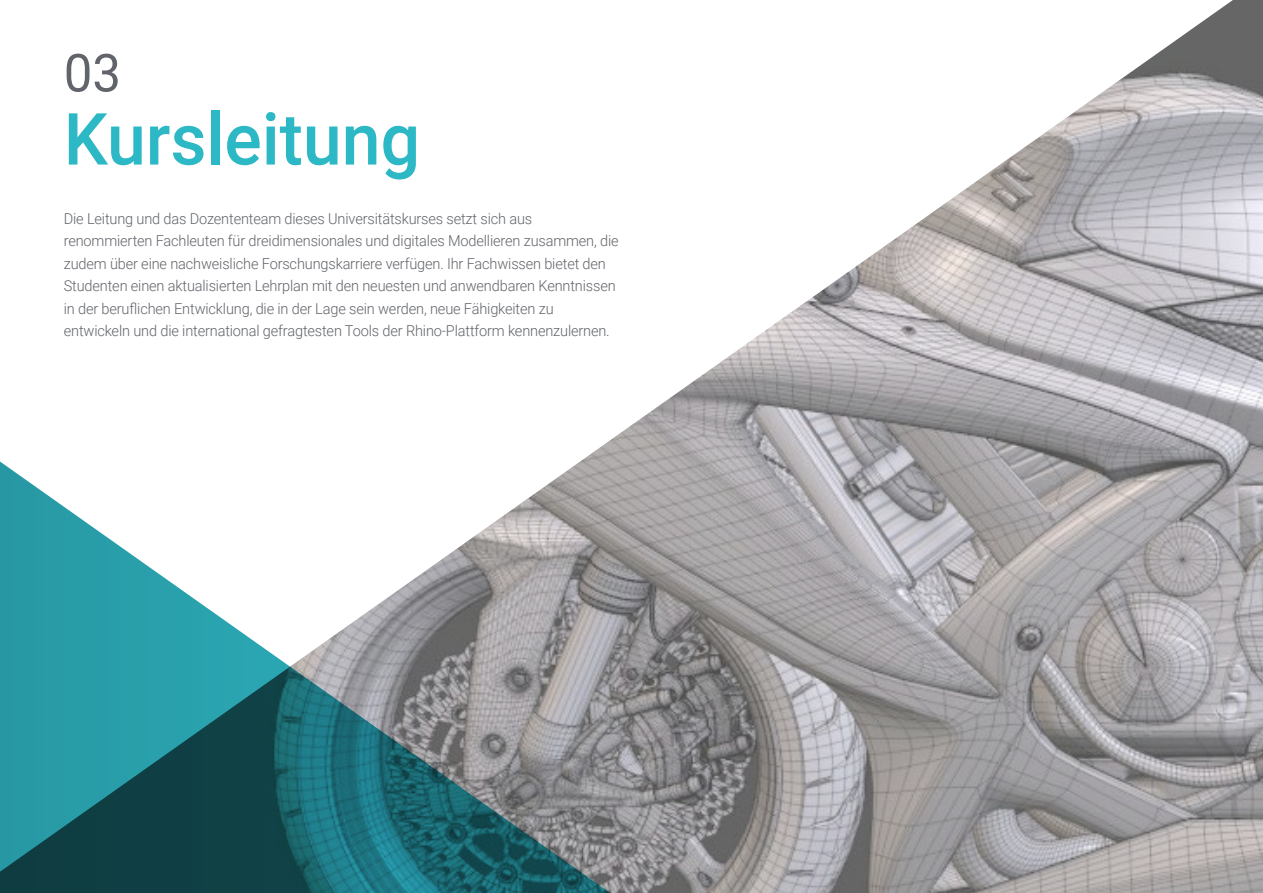
<style>
.page{position:relative;width:1263px;height:893px;background:#fff}
.page>*{position:absolute;margin:0;border:0;box-sizing:border-box;transform-origin:0 0}
.t1{font:500 72px "Roboto";color:#2db8c5}
.t2{font:52.5px "Roboto";color:#61646a}
.t3{font:300 15px/22.5px "Roboto";letter-spacing:-.01em;color:#61646a}
</style>
<div class="page">
<img style="left:602px;top:0;width:661px;height:893px">
<svg style="left:0;top:446px;width:640px;height:447px"></svg>
<h2 class="t2" style="left:64px;top:36px;width:59px">03</h2>
<h1 class="t1" style="left:64px;top:89px;width:358px">Kursleitung</h1>
<p class="t3" style="left:64px;top:207px;width:556px">Die Leitung und das Dozententeam dieses Universitätskurses setzt sich aus renommierten Fachleuten für dreidimensionales und digitales Modellieren zusammen, die zudem über eine nachweisliche Forschungskarriere verfügen. Ihr Fachwissen bietet den Studenten einen aktualisierten Lehrplan mit den neuesten und anwendbaren Kenntnissen in der beruflichen Entwicklung, die in der Lage sein werden, neue Fähigkeiten zu entwickeln und die international gefragtesten Tools der Rhino-Plattform kennenzulernen.</p>
</div>
